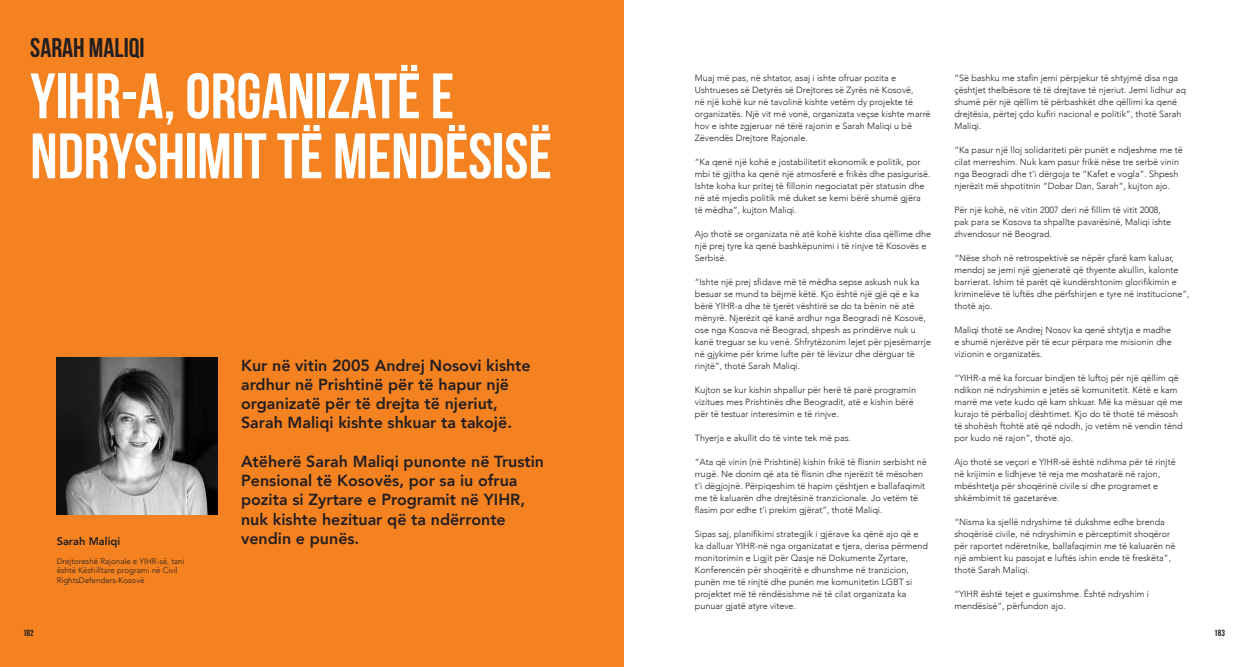
<style>
.page{position:relative;width:1248px;height:667px;background:#fff}
.page>*{position:absolute;margin:0;border:0;box-sizing:border-box;transform-origin:0 0}
.t1{font:700 64px/60px "Bebas Neue";color:#fff}
.t2{font:700 27px "Bebas Neue";color:#231f20}
.t3{font:800 16px/19.2px "Avenir";color:#231f20}
.t4{font:800 11px "Avenir";color:#231f20}
.t5{font:300 9px/12px "Avenir";color:#231f20}
.t6{font:700 9px "Bebas Neue";color:#231f20}
.t7{font:300 8px/9.6px "Avenir";color:#231f20}
</style>
<div class="page">
<div style="left:0;top:0;width:624px;height:666px;background:#f58220"></div>
<img style="left:57px;top:357px;width:160px;height:157px">
<h2 class="t2" style="left:30px;top:33px;width:116px">SARAH MALIQI</h2>
<h1 class="t1" style="left:30px;top:65px;width:523px">YIHR-A, ORGANIZATË E<br>NDRYSHIMIT TË MENDËSISË</h1>
<h3 class="t3" style="left:241px;top:355px;width:291px">Kur në vitin 2005 Andrej Nosovi kishte ardhur në Prishtinë për të hapur një organizatë për të drejta të njeriut, Sarah Maliqi kishte shkuar ta takojë.</h3>
<h3 class="t3" style="left:241px;top:451px;width:304px">Atëherë Sarah Maliqi punonte në Trustin Pensional të Kosovës, por sa iu ofrua pozita si Zyrtare e Programit në YIHR, nuk kishte hezituar që ta ndërronte</h3>
<p class="t4" style="left:57px;top:532px;width:65px">Sarah Maliqi</p>
<h3 class="t3" style="left:241px;top:528px;width:120px">vendin e punës.</h3>
<p class="t7" style="left:57px;top:556px;width:129px">Drejtoreshë Rajonale e YIHR-së, tani është Këshilltare programi në Civil<br>RightsDefenders-Kosovë</p>
<p class="t5" style="left:694px;top:72px;width:237px">Muaj më pas, në shtator, asaj i ishte ofruar pozita e Ushtrueses së Detyrës së Drejtores së Zyrës në Kosovë,<br>në një kohë kur në tavolinë kishte vetëm dy projekte të organizatës. Një vit më vonë, organizata veçse kishte marrë hov e ishte zgjeruar në tërë rajonin e Sarah Maliqi u bë Zëvendës Drejtore Rajonale.</p>
<p class="t5" style="left:694px;top:156px;width:237px">“Ka qenë një kohë e jostabilitetit ekonomik e politik, por mbi të gjitha ka qenë një atmosferë e frikës dhe pasigurisë.<br>Ishte koha kur pritej të fillonin negociatat për statusin dhe në atë mjedis politik më duket se kemi bërë shumë gjëra të mëdha”, kujton Maliqi.</p>
<p class="t5" style="left:694px;top:228px;width:238px">Ajo thotë se organizata në atë kohë kishte disa qëllime dhe një prej tyre ka qenë bashkëpunimi i të rinjve të Kosovës e<br>Serbisë.</p>
<p class="t5" style="left:694px;top:276px;width:238px">“Ishte një prej sfidave më të mëdha sepse askush nuk ka besuar se mund ta bëjmë këtë. Kjo është një gjë që e ka bërë YIHR-a dhe të tjerët vështirë se do ta bënin në atë mënyrë. Njerëzit që kanë ardhur nga Beogradi në Kosovë, ose nga Kosova në Beograd, shpesh as prindërve nuk u kanë treguar se ku venë. Shfrytëzonim lejet për pjesëmarrje në gjykime për krime lufte për të lëvizur dhe dërguar të rinjtë”, thotë Sarah Maliqi.</p>
<p class="t5" style="left:694px;top:384px;width:223px">Kujton se kur kishin shpallur për herë të parë programin vizitues mes Prishtinës dhe Beogradit, atë e kishin bërë për të testuar interesimin e të rinjve.</p>
<p class="t5" style="left:694px;top:431px;width:157px">Thyerja e akullit do të vinte tek më pas.</p>
<p class="t5" style="left:694px;top:456px;width:233px">“Ata që vinin (në Prishtinë) kishin frikë të flisnin serbisht në rrugë. Ne donim që ata të flisnin dhe njerëzit të mësohen t’i dëgjojnë. Përpiqeshim të hapim çështjen e ballafaqimit me të kaluarën dhe drejtësinë tranzicionale. Jo vetëm të flasim por edhe t’i prekim gjërat”, thotë Maliqi.</p>
<p class="t5" style="left:694px;top:527px;width:235px">Sipas saj, planifikimi strategjik i gjërave ka qënë ajo që e ka dalluar YIHR-në nga organizatat e tjera, derisa përmend monitorimin e Ligjit për Qasje në Dokumente Zyrtare, Konferencën për shoqëritë e dhunshme në tranzicion, punën me të rinjtë dhe punën me komunitetin LGBT si projektet më të rëndësishme në të cilat organizata ka punuar gjatë atyre viteve.</p>
<p class="t5" style="left:954px;top:72px;width:233px">“Së bashku me stafin jemi përpjekur të shtyjmë disa nga çështjet thelbësore të të drejtave të njeriut. Jemi lidhur aq shumë për një qëllim të përbashkët dhe qëllimi ka qenë drejtësia, përtej çdo kufiri nacional e politik”, thotë Sarah Maliqi.</p>
<p class="t5" style="left:954px;top:144px;width:230px">“Ka pasur një lloj solidariteti për punët e ndjeshme me të cilat merreshim. Nuk kam pasur frikë nëse tre serbë vinin nga Beogradi dhe t’i dërgoja te “Kafet e vogla”. Shpesh njerëzit më shpotitnin “Dobar Dan, Sarah”, kujton ajo.</p>
<p class="t5" style="left:954px;top:204px;width:218px">Për një kohë, në vitin 2007 deri në fillim të vitit 2008, pak para se Kosova ta shpallte pavarësinë, Maliqi ishte zhvendosur në Beograd.</p>
<p class="t5" style="left:954px;top:252px;width:236px">“Nëse shoh në retrospektivë se nëpër çfarë kam kaluar, mendoj se jemi një gjeneratë që thyente akullin, kalonte barrierat. Ishim të parët që kundërshtonim glorifikimin e kriminelëve të luftës dhe përfshirjen e tyre në institucione”, thotë ajo.</p>
<p class="t5" style="left:954px;top:324px;width:219px;text-align:justify">Maliqi thotë se Andrej Nosov ka qenë shtytja e madhe e shumë njerëzve për të ecur përpara me misionin dhe vizionin e organizatës.</p>
<p class="t5" style="left:954px;top:372px;width:230px">“YIHR-a më ka forcuar bindjen të luftoj për një qëllim që ndikon në ndryshimin e jetës së komunitetit. Këtë e kam marrë me vete kudo që kam shkuar. Më ka mësuar që me kurajo të përballoj dështimet. Kjo do të thotë të mësosh të shohësh ftohtë atë që ndodh, jo vetëm në vendin tënd por kudo në rajon”, thotë ajo.</p>
<p class="t5" style="left:954px;top:456px;width:223px">Ajo thotë se veçori e YIHR-së është ndihma për të rinjtë në krijimin e lidhjeve të reja me moshatarë në rajon, mbështetja për shoqërinë civile si dhe programet e shkëmbimit të gazetarëve.</p>
<p class="t5" style="left:954px;top:516px;width:222px">“Nisma ka sjellë ndryshime të dukshme edhe brenda shoqërisë civile, në ndryshimin e përceptimit shoqëror për raportet ndëretnike, ballafaqimin me të kaluarën në një ambient ku pasojat e luftës ishin ende të freskëta”, thotë Sarah Maliqi.</p>
<p class="t5" style="left:954px;top:588px;width:196px">“YIHR është tejet e guximshme. Është ndryshim i mendësisë”, përfundon ajo.</p>
<p class="t6" style="left:23px;top:627px;width:12px">182</p>
<p class="t6" style="left:1214px;top:627px;width:12px">183</p>
</div>
